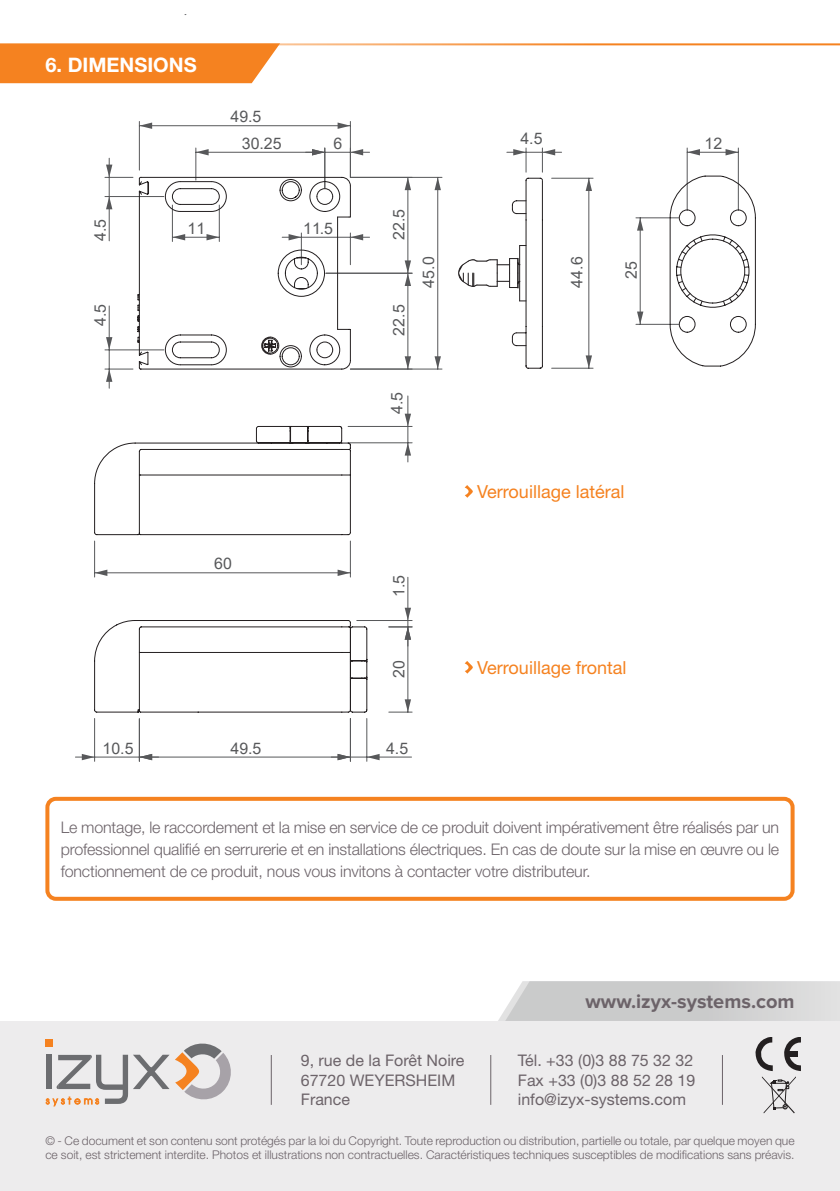
<style>
.page{position:relative;width:840px;height:1191px;background:#fff}
.page>*{position:absolute;margin:0;border:0;box-sizing:border-box;transform-origin:0 0}
.Titre_fiche{font:700 20px "Proxima Nova";color:#6c6369}
.Sous-titre-fiche{font:700 20px "Helvetica Neue LT Std";color:#fff}
.tableau-tete-ligne{font:18px "Helvetica Neue LT Std";color:#f58220}
.t1{font:300 16px/22px "Helvetica Neue LT Std";letter-spacing:-.01em;color:#6c6369;text-align:justify}
.t2{font:16px/19.2px "Helvetica Neue LT Std";color:#6c6369}
.t3{font:16px "Arial";color:#57585a}
.t4{font:300 12px/14.4px "Helvetica Neue LT Std";color:#6c6369}
</style>
<div class="page">
<svg style="left:498px;top:981px;width:341px;height:40px;background:#d1d1d2"></svg>
<div style="left:45px;top:797px;width:749px;height:103px;border:4px solid #f58220;border-radius:9px"></div>
<div style="left:0;top:1021px;width:839px;height:170px;background:#edeced"></div>
<div style="left:45px;top:1039px;width:7px;height:7px;background:#f58220"></div>
<svg style="left:175px;top:1043px;width:56px;height:57px"></svg>
<svg style="left:46px;top:1054px;width:123px;height:52px"></svg>
<hr style="left:270px;top:1055px;width:1px;height:49px;background:#6c6369">
<hr style="left:490px;top:1055px;width:1px;height:49px;background:#6c6369">
<hr style="left:721px;top:1055px;width:1px;height:49px;background:#6c6369">
<svg style="left:755px;top:1037px;width:45px;height:77px"></svg>
<div style="left:0;top:45px;width:280px;height:38px;background:#f58220"></div>
<hr style="left:0;top:43px;width:839px;height:2px;background:#f58220">
<hr style="left:195px;top:148px;width:1px;height:32px;background:#57585a">
<hr style="left:196px;top:152px;width:128px;height:1px;background:#57585a">
<svg style="left:196px;top:149px;width:12px;height:6px"></svg>
<hr style="left:324px;top:148px;width:1px;height:40px;background:#57585a">
<hr style="left:305px;top:152px;width:64px;height:1px;background:#57585a">
<svg style="left:312px;top:149px;width:12px;height:6px"></svg>
<svg style="left:351px;top:149px;width:12px;height:7px"></svg>
<hr style="left:139px;top:121px;width:1px;height:49px;background:#57585a">
<hr style="left:350px;top:121px;width:1px;height:56px;background:#57585a">
<hr style="left:139px;top:125px;width:211px;height:1px;background:#57585a">
<svg style="left:139px;top:122px;width:13px;height:7px"></svg>
<svg style="left:337px;top:122px;width:13px;height:7px"></svg>
<hr style="left:109px;top:158px;width:1px;height:83px;background:#57585a">
<svg style="left:105px;top:165px;width:28px;height:13px"></svg>
<hr style="left:686px;top:148px;width:1px;height:61px;background:#57585a">
<hr style="left:737px;top:148px;width:1px;height:61px;background:#57585a">
<hr style="left:686px;top:152px;width:52px;height:1px;background:#57585a">
<svg style="left:686px;top:149px;width:13px;height:6px"></svg>
<svg style="left:725px;top:149px;width:13px;height:6px"></svg>
<hr style="left:506px;top:152px;width:55px;height:1px;background:#57585a">
<svg style="left:513px;top:148px;width:13px;height:24px"></svg>
<svg style="left:541px;top:148px;width:14px;height:24px"></svg>
<svg style="left:388px;top:712px;width:24px;height:1px"></svg>
<hr style="left:366px;top:718px;width:1px;height:43px;background:#57585a">
<hr style="left:331px;top:756px;width:80px;height:1px;background:#57585a">
<svg style="left:366px;top:754px;width:13px;height:6px"></svg>
<hr style="left:94px;top:718px;width:1px;height:43px;background:#57585a">
<hr style="left:139px;top:718px;width:1px;height:43px;background:#57585a">
<hr style="left:75px;top:756px;width:83px;height:1px;background:#57585a">
<svg style="left:82px;top:754px;width:13px;height:6px"></svg>
<hr style="left:350px;top:718px;width:1px;height:43px;background:#57585a">
<hr style="left:139px;top:756px;width:211px;height:1px;background:#57585a">
<svg style="left:140px;top:754px;width:12px;height:6px"></svg>
<svg style="left:337px;top:754px;width:13px;height:6px"></svg>
<svg style="left:94px;top:180px;width:379px;height:532px"></svg>
<svg style="left:137px;top:176px;width:618px;height:193px"></svg>
<svg style="left:139px;top:177px;width:605px;height:192px"></svg>
<p class="Sous-titre-fiche" style="left:45px;top:52px;width:153px">6. DIMENSIONS</p>
<h3 class="t3" style="left:230px;top:106px;width:33px">49.5</h3>
<h3 class="t3" style="left:242px;top:132px;width:41px">30.25</h3>
<h3 class="t3" style="left:333px;top:132px;width:10px">6</h3>
<h3 class="t3" style="left:89px;top:241px;width:24px;rotate:-90deg">4.5</h3>
<h3 class="t3" style="left:89px;top:326px;width:24px;rotate:-90deg">4.5</h3>
<h3 class="t3" style="left:187px;top:217px;width:19px">11</h3>
<h3 class="t3" style="left:303px;top:217px;width:31px">11.5</h3>
<h3 class="t3" style="left:214px;top:552px;width:19px">60</h3>
<h3 class="t3" style="left:102px;top:737px;width:33px">10.5</h3>
<h3 class="t3" style="left:230px;top:737px;width:33px">49.5</h3>
<h3 class="t3" style="left:387px;top:240px;width:33px;rotate:-90deg">22.5</h3>
<h3 class="t3" style="left:387px;top:335px;width:33px;rotate:-90deg">22.5</h3>
<h3 class="t3" style="left:417px;top:287px;width:33px;rotate:-90deg">45.0</h3>
<h3 class="t3" style="left:385px;top:414px;width:24px;rotate:-90deg">4.5</h3>
<h3 class="t3" style="left:387px;top:597px;width:24px;rotate:-90deg">1.5</h3>
<h3 class="t3" style="left:387px;top:677px;width:19px;rotate:-90deg">20</h3>
<h3 class="t3" style="left:386px;top:737px;width:24px">4.5</h3>
<h3 class="t3" style="left:520px;top:128px;width:24px">4.5</h3>
<h3 class="t3" style="left:565px;top:287px;width:33px;rotate:-90deg">44.6</h3>
<h3 class="t3" style="left:619px;top:279px;width:19px;rotate:-90deg">25</h3>
<p class="tableau-tete-ligne" style="left:477px;top:480px;width:148px">Verrouillage latéral</p>
<p class="tableau-tete-ligne" style="left:477px;top:656px;width:151px">Verrouillage frontal</p>
<h3 class="t3" style="left:704px;top:132px;width:19px">12</h3>
<p class="t1" style="left:61px;top:815px;width:719px">Le montage, le raccordement et la mise en service de ce produit doivent impérativement être réalisés par un professionnel qualifié en serrurerie et en installations électriques. En cas de doute sur la mise en œuvre ou le fonctionnement de ce produit, nous vous invitons à contacter votre distributeur.</p>
<p class="Titre_fiche" style="left:585px;top:990px;width:210px">www.izyx-systems.com</p>
<p class="t2" style="left:300px;top:1051px;width:165px">9, rue de la Forêt Noire<br>67720 WEYERSHEIM<br>France</p>
<p class="t2" style="left:517px;top:1051px;width:179px">Tél. +33 (0)3 88 75 32 32<br>Fax +33 (0)3 88 52 28 19 info@izyx-systems.com</p>
<p class="t4" style="left:45px;top:1133px;width:750px">© - Ce document et son contenu sont protégés par la loi du Copyright. Toute reproduction ou distribution, partielle ou totale, par quelque moyen que ce soit, est strictement interdite. Photos et illustrations non contractuelles. Caractéristiques techniques susceptibles de modifications sans préavis.</p>
</div>
